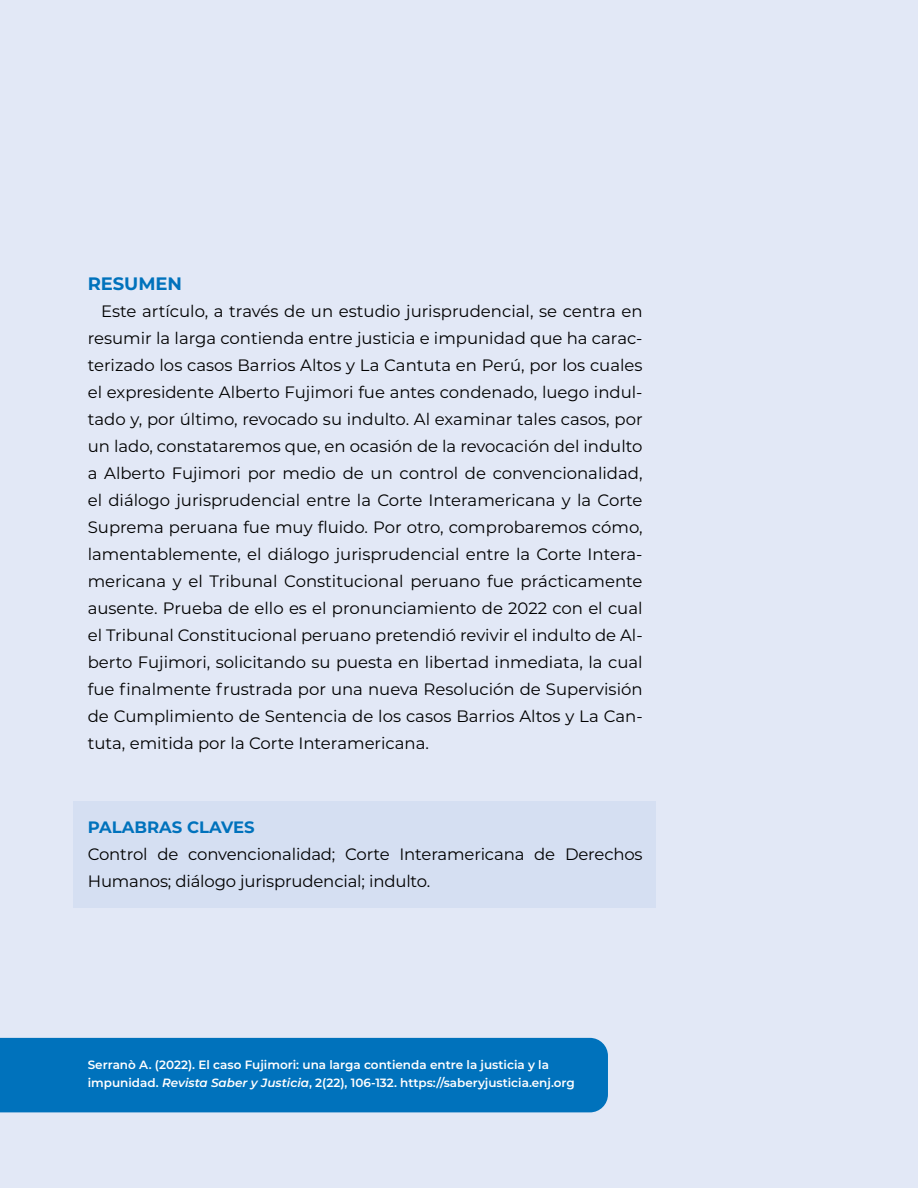
<style>
.page{position:relative;width:918px;height:1188px;background:#e2e8f6}
.page>*{position:absolute;margin:0;border:0;box-sizing:border-box;transform-origin:0 0}
.t1{font:700 18px "Montserrat";letter-spacing:-.005em;color:#0072bc}
.t2{font:16.5px/27px "Montserrat";letter-spacing:-.01em;color:#000;text-align:justify}
.t3{font:700 16.5px "Montserrat";color:#0072bc}
.t4{font:600 12px/18px "Montserrat";color:#fff}
.s1{font-style:italic}
</style>
<div class="page">
<div style="left:73px;top:801px;width:583px;height:107px;background:#d5dff2"></div>
<div style="left:0;top:1038px;width:608px;height:74px;background:#0072bc"></div>
<p class="t1" style="left:88px;top:270px;width:96px">RESUMEN</p>
<p class="t2" style="left:88px;top:297px;width:556px;text-indent:13px">Este artículo, a través de un estudio jurisprudencial, se centra en resumir la larga contienda entre justicia e impunidad que ha carac&shy;terizado los casos Barrios Altos y La Cantuta en Perú, por los cuales el expresidente Alberto Fujimori fue antes condenado, luego indul&shy;tado y, por último, revocado su indulto. Al examinar tales casos, por un lado, constataremos que, en ocasión de la revocación del indulto a Alberto Fujimori por medio de un control de convencionalidad, el diálogo jurisprudencial entre la Corte Interamericana y la Corte Suprema peruana fue muy fluido. Por otro, comprobaremos cómo, lamentablemente, el diálogo jurisprudencial entre la Corte Intera&shy;mericana y el Tribunal Constitucional peruano fue prácticamente ausente. Prueba de ello es el pronunciamiento de 2022 con el cual el Tribunal Constitucional peruano pretendió revivir el indulto de Al&shy;berto Fujimori, solicitando su puesta en libertad inmediata, la cual fue finalmente frustrada por una nueva Resolución de Supervisión de Cumplimiento de Sentencia de los casos Barrios Altos y La Can&shy;tuta, emitida por la Corte Interamericana.</p>
<p class="t3" style="left:88px;top:815px;width:169px">PALABRAS CLAVES</p>
<p class="t2" style="left:88px;top:840px;width:556px">Control de convencionalidad; Corte Interamericana de Derechos<br>Humanos; diálogo jurisprudencial; indulto.</p>
<p class="t4" style="left:88px;top:1055px;width:489px">Serranò A. (2022). El caso Fujimori: una larga contienda entre la justicia y la impunidad. <span class="s1">Revista Saber y Justicia</span>, 2(22), 106-132. https://saberyjusticia.enj.org</p>
</div>
